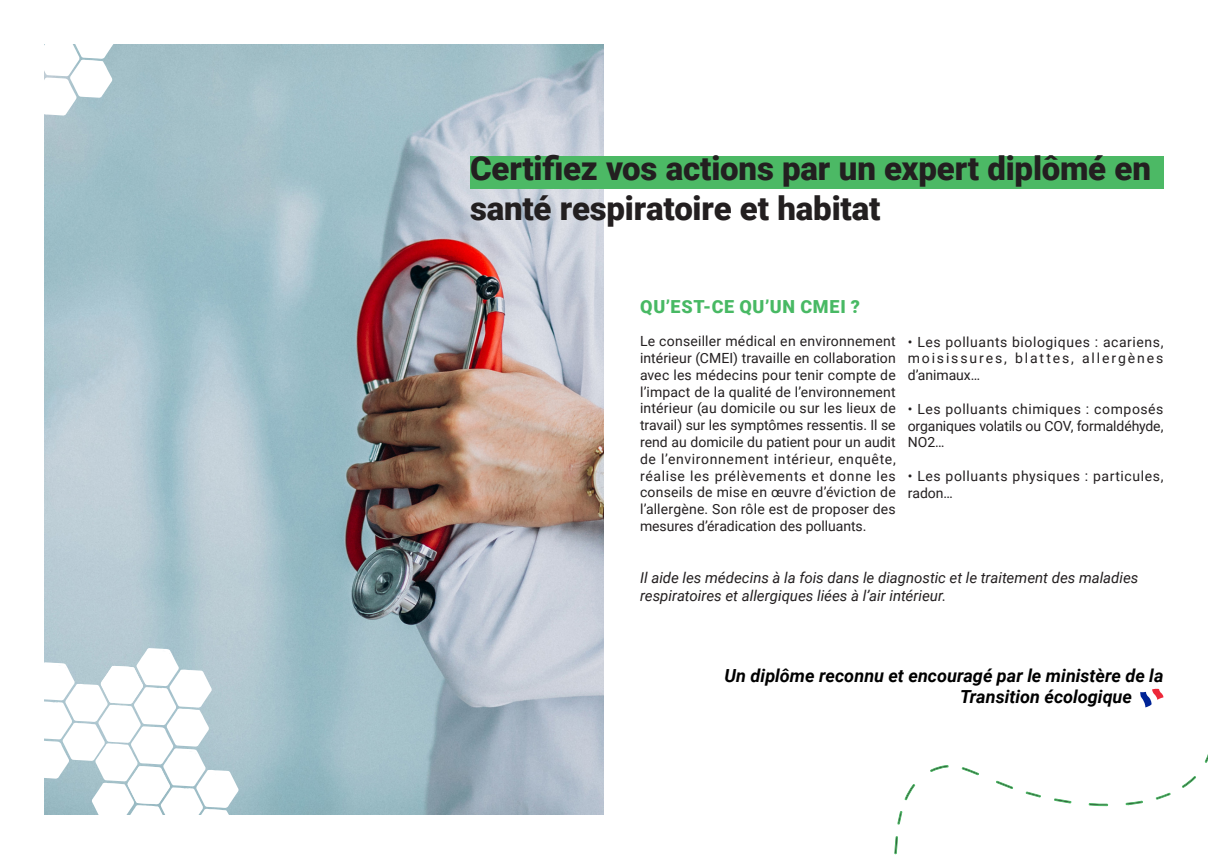
<style>
.page{position:relative;width:1208px;height:859px;background:#fff}
.page>*{position:absolute;margin:0;border:0;box-sizing:border-box;transform-origin:0 0}
.t1{font:900 33px/39.6px "Roboto";letter-spacing:-.005em;color:#231f20}
.t2{font:italic 700 18px/21.6px "Roboto";color:#000;text-align:right}
.t3{font:900 18px "Roboto";letter-spacing:.04em;color:#48b964}
.t4{font:italic 15px/18px "Roboto";color:#231f20}
.t5{font:14px/16.8px "Roboto";letter-spacing:.015em;color:#231f20;text-align:justify}
.t6{font:14px/16.8px "Roboto";letter-spacing:.04em;color:#231f20}
.s1{font-weight:500;color:#fff}
</style>
<div class="page">
<img style="left:45px;top:45px;width:559px;height:769px">
<svg style="left:44px;top:44px;width:71px;height:72px"></svg>
<svg style="left:44px;top:648px;width:195px;height:167px"></svg>
<div style="left:470px;top:156px;width:693px;height:32px;background:#4cb965"></div>
<svg style="left:1204px;top:754px;width:4px;height:9px"></svg>
<svg style="left:1088px;top:803px;width:19px;height:4px"></svg>
<svg style="left:930px;top:765px;width:19px;height:7px"></svg>
<svg style="left:961px;top:767px;width:18px;height:9px"></svg>
<svg style="left:894px;top:836px;width:4px;height:19px"></svg>
<svg style="left:996px;top:780px;width:17px;height:9px"></svg>
<svg style="left:904px;top:784px;width:12px;height:17px"></svg>
<svg style="left:1054px;top:798px;width:18px;height:6px"></svg>
<svg style="left:1125px;top:800px;width:17px;height:6px"></svg>
<svg style="left:1182px;top:776px;width:14px;height:12px"></svg>
<svg style="left:1025px;top:791px;width:16px;height:7px"></svg>
<svg style="left:1155px;top:792px;width:16px;height:8px"></svg>
<svg style="left:897px;top:811px;width:5px;height:14px"></svg>
<svg style="left:1140px;top:689px;width:23px;height:18px"></svg>
<p class="t1" style="left:470px;top:147px;width:682px">Certifiez vos actions par un expert diplômé en santé respiratoire et habitat</p>
<p class="t3" style="left:640px;top:294px;width:221px">QU’EST-CE QU’UN CMEI ?</p>
<p class="t5" style="left:640px;top:332px;width:257px">Le conseiller médical en environnement intérieur (CMEI) travaille en collaboration avec les médecins pour tenir compte de l’impact de la qualité de l’environnement intérieur (au domicile ou sur les lieux de travail) sur les symptômes ressentis. Il se rend au domicile du patient pour un audit de l’environnement intérieur, enquête, réalise les prélèvements et donne les conseils de mise en œuvre d’éviction de l’allergène. Son rôle est de proposer des mesures d’éradication des polluants.</p>
<p class="t5" style="left:907px;top:333px;width:257px">• Les polluants biologiques : acariens, moisissures, blattes, allergènes d’animaux…</p>
<p class="t5" style="left:907px;top:400px;width:257px">• Les polluants chimiques : composés organiques volatils ou COV, formaldéhyde, NO2…</p>
<p class="t6" style="left:907px;top:467px;width:257px">• Les polluants physiques : particules, radon…</p>
<p class="t4" style="left:640px;top:568px;width:500px">Il aide les médecins à la fois dans le diagnostic et le traitement des maladies respiratoires et allergiques liées à l’air intérieur.</p>
<p class="t2" style="left:724px;top:664px;width:440px">Un diplôme reconnu et encouragé par le ministère de la<br>Transition écologique<span class="s1">cjcy</span></p>
</div>
